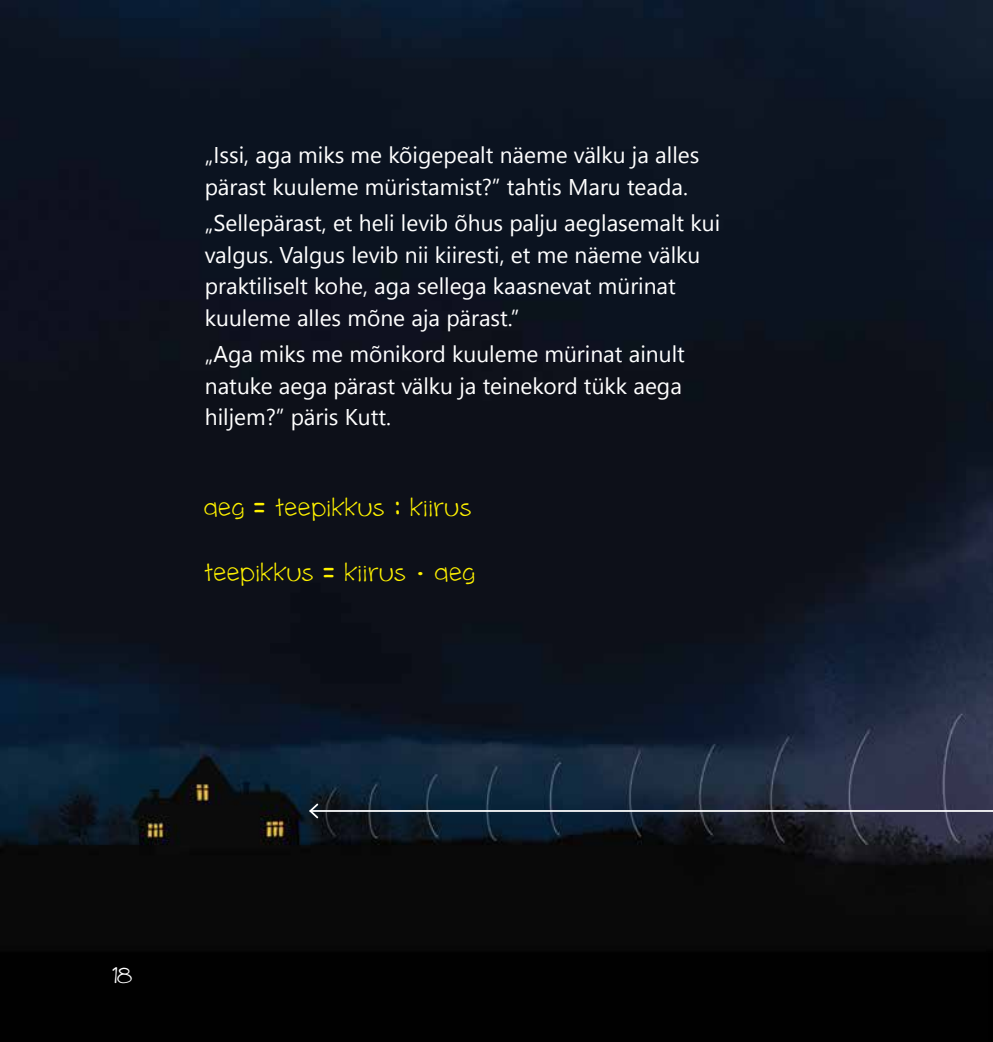
<style>
.page{position:relative;width:993px;height:1042px;background:#fff}
.page>*{position:absolute;margin:0;border:0;box-sizing:border-box;transform-origin:0 0}
.t1{font:26.25px "cinnamoncake";letter-spacing:.04em;color:#fff200}
.t2{font:24.5px "cinnamoncake";color:#fff}
.t3{font:22.75px/31.5px "Segoe UI Historic";color:#fff}
.s1{font-family:"Comic Sans MS"}
</style>
<div class="page">
<img style="left:0;top:0;width:992px;height:1042px">
<hr style="left:310px;top:810px;width:682px;height:2px;background:#fff">
<svg style="left:308px;top:802px;width:12px;height:18px"></svg>
<p class="t3" style="left:205px;top:140px;width:496px">„Issi, aga miks me kõigepealt näeme välku ja alles pärast kuuleme müristamist?” tahtis Maru teada.</p>
<p class="t3" style="left:205px;top:208px;width:516px">„Sellepärast, et heli levib õhus palju aeglasemalt kui valgus. Valgus levib nii kiiresti, et me näeme välku praktiliselt kohe, aga sellega kaasnevat mürinat kuuleme alles mõne aja pärast.”</p>
<p class="t3" style="left:205px;top:339px;width:481px">„Aga miks me mõnikord kuuleme mürinat ainult natuke aega pärast välku ja teinekord tükk aega hiljem?” päris Kutt.</p>
<p class="t1" style="left:205px;top:491px;width:268px">aeg <span class="s1">=</span> teepikkus <span class="s1">:</span> kiirus</p>
<p class="t1" style="left:205px;top:557px;width:271px">teepikkus <span class="s1">=</span> kiirus <sup>.</sup> aeg</p>
<p class="t2" style="left:112px;top:960px;width:21px">18</p>
</div>
